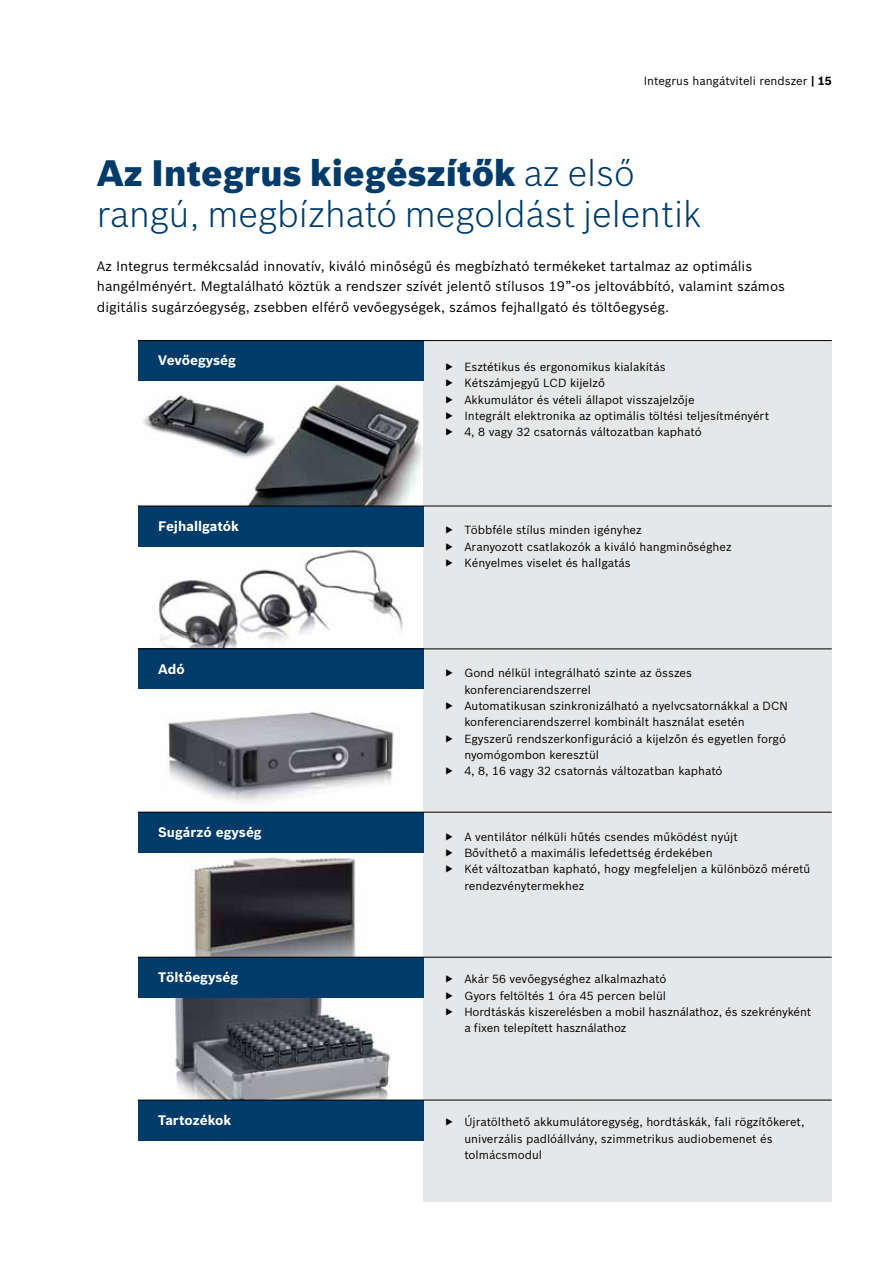
<style>
.page{position:relative;width:893px;height:1263px;background:#fff}
.page>*{position:absolute;margin:0;border:0;box-sizing:border-box;transform-origin:0 0}
.t1{font:300 36px/40.8px "Bosch Sans";color:#003b6a}
.t2{font:13.5px/20.4px "Bosch Sans";color:#000}
.t3{font:700 13.5px "Bosch Sans";color:#fff}
.t4{font:11.55px/16.4px "Bosch Sans";color:#000}
.s1{font-weight:700}
.s2{font-weight:900}
</style>
<div class="page">
<img style="left:240px;top:384px;width:183px;height:122px">
<img style="left:143px;top:389px;width:138px;height:77px">
<img style="left:154px;top:547px;width:249px;height:101px">
<img style="left:140px;top:711px;width:273px;height:101px">
<img style="left:173px;top:857px;width:215px;height:100px">
<img style="left:158px;top:998px;width:245px;height:143px">
<div style="left:423px;top:340px;width:409px;height:166px;background:#e6e7e8"></div>
<div style="left:423px;top:506px;width:409px;height:142px;background:#e6e7e8"></div>
<div style="left:423px;top:648px;width:409px;height:164px;background:#e6e7e8"></div>
<div style="left:423px;top:812px;width:409px;height:145px;background:#e6e7e8"></div>
<div style="left:423px;top:957px;width:409px;height:143px;background:#e6e7e8"></div>
<div style="left:423px;top:1100px;width:409px;height:102px;background:#e6e7e8"></div>
<div style="left:138px;top:340px;width:285px;height:41px;background:#003b6a"></div>
<div style="left:138px;top:506px;width:285px;height:40px;background:#003b6a"></div>
<div style="left:138px;top:648px;width:285px;height:41px;background:#003b6a"></div>
<div style="left:138px;top:812px;width:285px;height:41px;background:#003b6a"></div>
<div style="left:138px;top:957px;width:285px;height:41px;background:#003b6a"></div>
<div style="left:138px;top:1100px;width:285px;height:40px;background:#003b6a"></div>
<hr style="left:138px;top:340px;width:694px;height:1px;background:#000">
<hr style="left:138px;top:506px;width:694px;height:1px;background:#000">
<hr style="left:138px;top:648px;width:694px;height:1px;background:#000">
<hr style="left:138px;top:812px;width:694px;height:1px;background:#000">
<hr style="left:138px;top:957px;width:694px;height:1px;background:#000">
<hr style="left:138px;top:1100px;width:694px;height:1px;background:#000">
<p class="t4" style="left:644px;top:72px;width:190px">Integrus hangátviteli rendszer <span class="s1">| 15</span></p>
<h1 class="t1" style="left:97px;top:150px;width:606px"><span class="s2">Az Integrus kiegészítők</span> az első rangú, megbízható megoldást jelentik</h1>
<p class="t2" style="left:97px;top:255px;width:690px">Az Integrus termékcsalád innovatív, kiváló minőségű és megbízható termékeket tartalmaz az optimális hangélményért. Megtalálható köztük a rendszer szívét jelentő stílusos 19”-os jeltovábbító, valamint számos digitális sugárzóegység, zsebben elférő vevőegységek, számos fejhallgató és töltőegység.</p>
<p class="t3" style="left:158px;top:350px;width:79px">Vevőegység</p>
<p class="t4" style="left:464px;top:358px;width:306px">Esztétikus és ergonomikus kialakítás<br>Kétszámjegyű LCD kijelző<br>Akkumulátor és vételi állapot visszajelzője<br>Integrált elektronika az optimális töltési teljesítményért 4, 8 vagy 32 csatornás változatban kapható</p>
<p class="t3" style="left:158px;top:516px;width:82px">Fejhallgatók</p>
<p class="t4" style="left:464px;top:521px;width:269px">Többféle stílus minden igényhez<br>Aranyozott csatlakozók a kiváló hangminőséghez<br>Kényelmes viselet és hallgatás</p>
<p class="t3" style="left:158px;top:659px;width:28px">Adó</p>
<p class="t4" style="left:464px;top:664px;width:325px">Gond nélkül integrálható szinte az összes konferenciarendszerrel<br>Automatikusan szinkronizálható a nyelvcsatornákkal a DCN konferenciarendszerrel kombinált használat esetén Egyszerű rendszerkonfiguráció a kijelzőn és egyetlen forgó nyomógombon keresztül<br>4, 8, 16 vagy 32 csatornás változatban kapható</p>
<p class="t3" style="left:158px;top:822px;width:105px">Sugárzó egység</p>
<p class="t4" style="left:464px;top:827px;width:348px">A ventilátor nélküli hűtés csendes működést nyújt<br>Bővíthető a maximális lefedettség érdekében<br>Két változatban kapható, hogy megfeleljen a különböző méretű rendezvénytermekhez</p>
<p class="t3" style="left:158px;top:967px;width:82px">Töltőegység</p>
<p class="t4" style="left:464px;top:970px;width:348px">Akár 56 vevőegységhez alkalmazható<br>Gyors feltöltés 1 óra 45 percen belül<br>Hordtáskás kiszerelésben a mobil használathoz, és szekrényként a fixen telepített használathoz</p>
<p class="t3" style="left:158px;top:1110px;width:75px">Tartozékok</p>
<p class="t4" style="left:464px;top:1113px;width:342px">Újratölthető akkumulátoregység, hordtáskák, fali rögzítőkeret, univerzális padlóállvány, szimmetrikus audiobemenet és tolmácsmodul</p>
</div>
